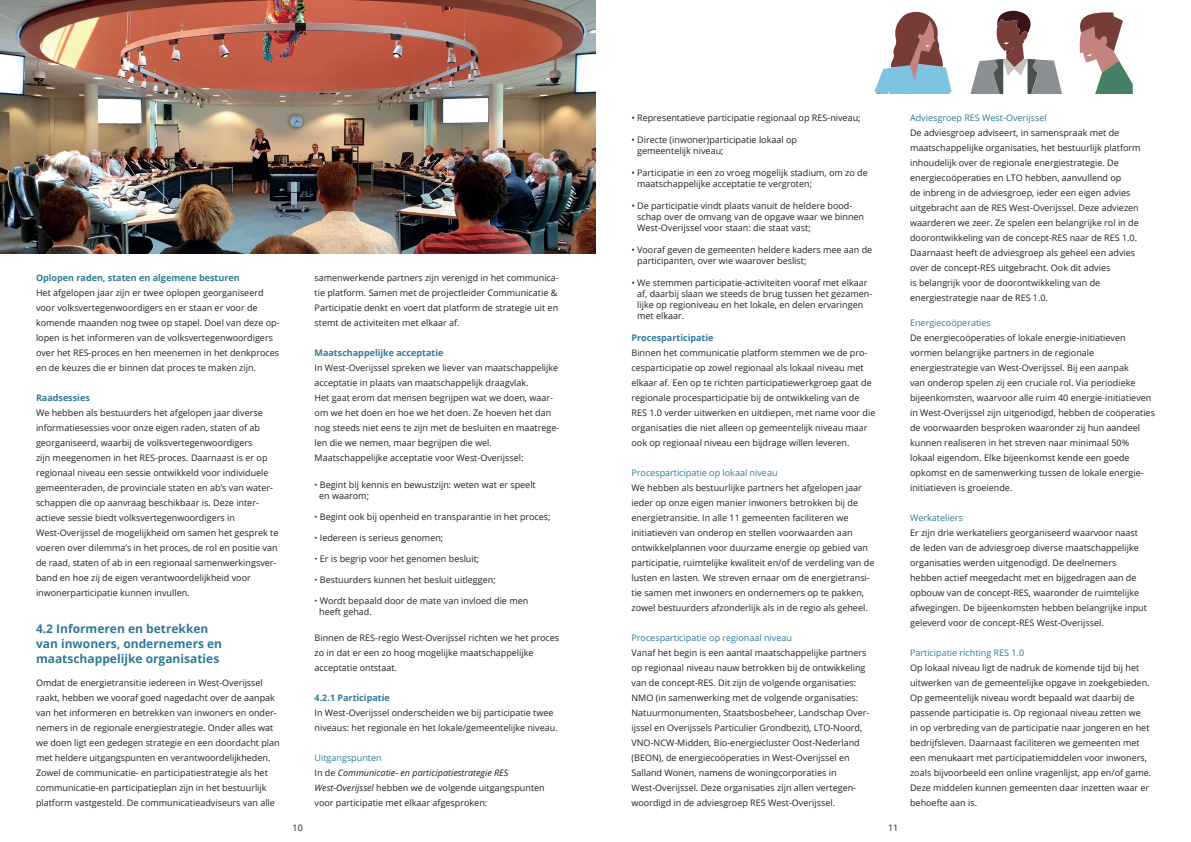
<style>
.page{position:relative;width:1191px;height:842px;background:#fff}
.page>*{position:absolute;margin:0;border:0;box-sizing:border-box;transform-origin:0 0}
.t1{font:700 12px/15px "Open Sans";color:#2f7a97}
.t2{font:9px/15px "Open Sans";color:#231f20}
.t3{font:9px "Open Sans";color:#2f7a97}
.t4{font:700 9px "Open Sans";color:#2f7a97}
.s1{font-family:"Roboto";font-weight:300}
.s2{color:#2f7a97}
.s3{font-style:italic}
</style>
<div class="page">
<img style="left:0;top:0;width:595px;height:253px">
<svg style="left:874px;top:11px;width:78px;height:82px"></svg>
<svg style="left:970px;top:11px;width:92px;height:82px"></svg>
<svg style="left:1079px;top:12px;width:54px;height:81px"></svg>
<p class="t4" style="left:36px;top:271px;width:205px">Oplopen raden, staten en algemene besturen</p>
<p class="t2" style="left:36px;top:285px;width:245px">Het afgelopen jaar zijn er twee oplopen georganiseerd voor volksvertegenwoordigers en er staan er voor de komende maanden nog twee op stapel. Doel van deze op&shy;lopen is het informeren van de volksvertegenwoordigers over het RES-proces en hen meenemen in het denkproces en de keuzes die er binnen dat proces te maken zijn.</p>
<p class="t4" style="left:36px;top:391px;width:55px">Raadsessies</p>
<p class="t2" style="left:36px;top:405px;width:244px">We hebben als bestuurders het afgelopen jaar diverse informatiesessies voor onze eigen raden, staten of ab georganiseerd, waarbij de volksvertegenwoordigers<br>zijn meegenomen in het RES-proces. Daarnaast is er op regionaal niveau een sessie ontwikkeld voor individuele gemeenteraden, de provinciale staten en ab’s van water&shy;schappen die op aanvraag beschikbaar is. Deze inter&shy;actieve sessie biedt volksvertegenwoordigers in West-Overijssel de mogelijkheid om samen het gesprek te voeren over dilemma’s in het proces, de rol en positie van de raad, staten of ab in een regionaal samenwerkingsver&shy;band en hoe zij de eigen verantwoordelijkheid voor inwonerparticipatie kunnen invullen.</p>
<h1 class="t1" style="left:36px;top:621px;width:188px">4.2 Informeren en betrekken van inwoners, ondernemers en maatschappelijke organisaties</h1>
<p class="t2" style="left:36px;top:675px;width:245px">Omdat de energietransitie iedereen in West-Overijssel raakt, hebben we vooraf goed nagedacht over de aanpak van het informeren en betrekken van inwoners en onder&shy;nemers in de regionale energiestrategie. Onder alles wat we doen ligt een gedegen strategie en een doordacht plan met heldere uitgangspunten en verantwoordelijkheden.<br>Zowel de communicatie- en participatiestrategie als het communicatie-en participatieplan zijn in het bestuurlijk platform vastgesteld. De communicatieadviseurs van alle</p>
<p class="t2" style="left:314px;top:270px;width:246px">samenwerkende partners zijn verenigd in het communica&shy;tie platform. Samen met de projectleider Communicatie &amp; Participatie denkt en voert dat platform de strategie uit en stemt de activiteiten met elkaar af.</p>
<p class="t4" style="left:314px;top:346px;width:130px">Maatschappelijke acceptatie</p>
<p class="t2" style="left:314px;top:360px;width:246px">In West-Overijssel spreken we liever van maatschappelijke acceptatie in plaats van maatschappelijk draagvlak.<br>Het gaat erom dat mensen begrijpen wat we doen, waar&shy;om we het doen en hoe we het doen. Ze hoeven het dan nog steeds niet eens te zijn met de besluiten en maatrege&shy;len die we nemen, maar begrijpen die wel.<br>Maatschappelijke acceptatie voor West-Overijssel:</p>
<p class="t2" style="left:319px;top:479px;width:218px;line-height:11px;text-indent:-5px"><span class="s1">•</span> Begint bij kennis en bewustzijn: weten wat er speelt en waarom;</p>
<p class="t2" style="left:314px;top:509px;width:237px"><span class="s1">•</span> Begint ook bij openheid en transparantie in het proces;</p>
<p class="t2" style="left:314px;top:530px;width:130px"><span class="s1">•</span> Iedereen is serieus genomen;</p>
<p class="t2" style="left:314px;top:551px;width:166px"><span class="s1">•</span> Er is begrip voor het genomen besluit;</p>
<p class="t2" style="left:314px;top:572px;width:183px"><span class="s1">•</span> Bestuurders kunnen het besluit uitleggen;</p>
<p class="t2" style="left:319px;top:595px;width:210px;line-height:11px;text-indent:-5px"><span class="s1">•</span> Wordt bepaald door de mate van invloed die men heeft gehad.</p>
<p class="t2" style="left:314px;top:630px;width:246px">Binnen de RES-regio West-Overijssel richten we het proces zo in dat er een zo hoog mogelijke maatschappelijke acceptatie ontstaat.</p>
<p class="t4" style="left:314px;top:691px;width:77px">4.2.1 Participatie</p>
<p class="t2" style="left:314px;top:705px;width:245px">In West-Overijssel onderscheiden we bij participatie twee niveaus: het regionale en het lokale/gemeentelijke niveau.</p>
<p class="t2" style="left:314px;top:750px;width:232px"><span class="s2">Uitgangspunten<br></span>In de <span class="s3">Communicatie- en participatiestrategie RES West-Overijssel</span> hebben we de volgende uitgangspunten voor participatie met elkaar afgesproken:</p>
<p class="t2" style="left:631px;top:110px;width:231px">• Representatieve participatie regionaal op RES-niveau;</p>
<p class="t2" style="left:637px;top:134px;width:161px;line-height:11px;text-indent:-6px">• Directe (inwoner)participatie lokaal op gemeentelijk niveau;</p>
<p class="t2" style="left:637px;top:167px;width:232px;line-height:11px;text-indent:-6px">• Participatie in een zo vroeg mogelijk stadium, om zo de maatschappelijke acceptatie te vergroten;</p>
<p class="t2" style="left:637px;top:200px;width:228px;line-height:11px;text-indent:-6px">• De participatie vindt plaats vanuit de heldere bood&shy;schap over de omvang van de opgave waar we binnen<br>West-Overijssel voor staan: die staat vast;</p>
<p class="t2" style="left:637px;top:244px;width:236px;line-height:11px;text-indent:-6px">• Vooraf geven de gemeenten heldere kaders mee aan de participanten, over wie waarover beslist;</p>
<p class="t2" style="left:637px;top:277px;width:236px;line-height:11px;text-indent:-6px">• We stemmen participatie-activiteiten vooraf met elkaar af, daarbij slaan we steeds de brug tussen het gezamen&shy;lijke op regioniveau en het lokale, en delen ervaringen met elkaar.</p>
<p class="t4" style="left:631px;top:331px;width:84px">Procesparticipatie</p>
<p class="t2" style="left:631px;top:345px;width:245px">Binnen het communicatie platform stemmen we de pro&shy;cesparticipatie op zowel regionaal als lokaal niveau met elkaar af. Een op te richten participatiewerkgroep gaat de regionale procesparticipatie bij de ontwikkeling van de RES 1.0 verder uitwerken en uitdiepen, met name voor die organisaties die niet alleen op gemeentelijk niveau maar ook op regionaal niveau een bijdrage willen leveren.</p>
<p class="t3" style="left:631px;top:466px;width:147px">Procesparticipatie op lokaal niveau</p>
<p class="t2" style="left:631px;top:480px;width:244px">We hebben als bestuurlijke partners het afgelopen jaar ieder op onze eigen manier inwoners betrokken bij de energietransitie. In alle 11 gemeenten faciliteren we initiatieven van onderop en stellen voorwaarden aan ontwikkelplannen voor duurzame energie op gebied van participatie, ruimtelijke kwaliteit en/of de verdeling van de lusten en lasten. We streven ernaar om de energietransi&shy;tie samen met inwoners en ondernemers op te pakken, zowel bestuurders afzonderlijk als in de regio als geheel.</p>
<p class="t3" style="left:631px;top:631px;width:162px">Procesparticipatie op regionaal niveau</p>
<p class="t2" style="left:631px;top:645px;width:239px">Vanaf het begin is een aantal maatschappelijke partners op regionaal niveau nauw betrokken bij de ontwikkeling van de concept-RES. Dit zijn de volgende organisaties:<br>NMO (in samenwerking met de volgende organisaties:<br>Natuurmonumenten, Staatsbosbeheer, Landschap Over&shy;ijssel en Overijssels Particulier Grondbezit), LTO-Noord, VNO-NCW-Midden, Bio-energiecluster Oost-Nederland (BEON), de energiecoöperaties in West-Overijssel en Salland Wonen, namens de woningcorporaties in West-Overijssel. Deze organisaties zijn allen vertegen&shy;woordigd in de adviesgroep RES West-Overijssel.</p>
<p class="t2" style="left:292px;top:820px;width:12px">10</p>
<p class="t2" style="left:888px;top:820px;width:12px">11</p>
<p class="t3" style="left:910px;top:112px;width:138px">Adviesgroep RES West-Overijssel</p>
<p class="t2" style="left:910px;top:125px;width:232px">De adviesgroep adviseert, in samenspraak met de maatschappelijke organisaties, het bestuurlijk platform inhoudelijk over de regionale energiestrategie. De energiecoöperaties en LTO hebben, aanvullend op<br>de inbreng in de adviesgroep, ieder een eigen advies uitgebracht aan de RES West-Overijssel. Deze adviezen waarderen we zeer. Ze spelen een belangrijke rol in de doorontwikkeling van de concept-RES naar de RES 1.0.<br>Daarnaast heeft de adviesgroep als geheel een advies over de concept-RES uitgebracht. Ook dit advies<br>is belangrijk voor de doorontwikkeling van de energiestrategie naar de RES 1.0.</p>
<p class="t3" style="left:910px;top:317px;width:82px">Energiecoöperaties</p>
<p class="t2" style="left:910px;top:330px;width:246px">De energiecoöperaties of lokale energie-initiatieven vormen belangrijke partners in de regionale energiestrategie van West-Overijssel. Bij een aanpak<br>van onderop spelen zij een cruciale rol. Via periodieke bijeenkomsten, waarvoor alle ruim 40 energie-initiatieven in West-Overijssel zijn uitgenodigd, hebben de coöperaties de voorwaarden besproken waaronder zij hun aandeel kunnen realiseren in het streven naar minimaal 50% lokaal eigendom. Elke bijeenkomst kende een goede opkomst en de samenwerking tussen de lokale energie&shy;initiatieven is groeiende.</p>
<p class="t3" style="left:910px;top:512px;width:54px">Werkateliers</p>
<p class="t2" style="left:910px;top:525px;width:238px">Er zijn drie werkateliers georganiseerd waarvoor naast de leden van de adviesgroep diverse maatschappelijke organisaties werden uitgenodigd. De deelnemers hebben actief meegedacht met en bijgedragen aan de opbouw van de concept-RES, waaronder de ruimtelijke afwegingen. De bijeenkomsten hebben belangrijke input geleverd voor de concept-RES West-Overijssel.</p>
<p class="t3" style="left:910px;top:647px;width:116px">Participatie richting RES 1.0</p>
<p class="t2" style="left:910px;top:660px;width:243px">Op lokaal niveau ligt de nadruk de komende tijd bij het uitwerken van de gemeentelijke opgave in zoekgebieden.<br>Op gemeentelijk niveau wordt bepaald wat daarbij de passende participatie is. Op regionaal niveau zetten we<br>in op verbreding van de participatie naar jongeren en het bedrijfsleven. Daarnaast faciliteren we gemeenten met een menukaart met participatiemiddelen voor inwoners, zoals bijvoorbeeld een online vragenlijst, app en/of game.<br>Deze middelen kunnen gemeenten daar inzetten waar er behoefte aan is.</p>
</div>
